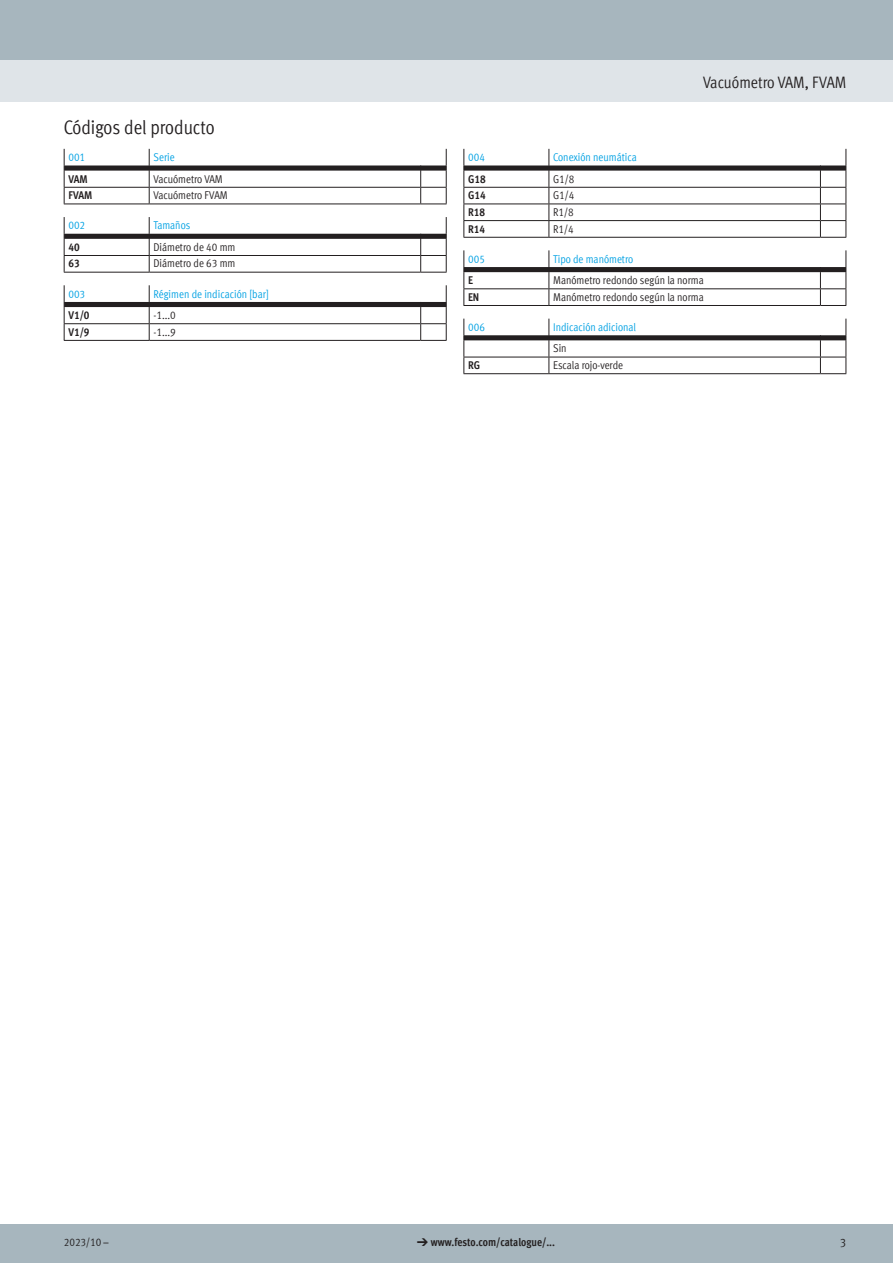
<style>
.page{position:relative;width:893px;height:1263px;background:#fff}
.page>*{position:absolute;margin:0;border:0;box-sizing:border-box;transform-origin:0 0}
.t1{font:condensed 19.5px "Festo";color:#231f20}
.t2{font:condensed 16.5px "Festo";letter-spacing:-.005em;color:#231f20}
.t3{font:condensed 12.75px "Festo";color:#231f20}
.FES_tab_regular{font:condensed 11.25px/16.6px "Festo";color:#231f20}
.FES_tab_head_2{font:condensed 11.25px "Festo";color:#00a1e3}
.FES_type_code{font:700 condensed 11.25px "Festo";color:#231f20}
.s1{font-family:"Meto Pict 182";font-weight:400;font-stretch:normal}
</style>
<div class="page">
<div style="left:0;top:1225px;width:893px;height:38px;background:#a7b6be"></div>
<div style="left:0;top:60px;width:893px;height:42px;background:#dfe4e8"></div>
<div style="left:0;top:0;width:893px;height:60px;background:#a7b6be"></div>
<svg style="left:64px;top:149px;width:383px;height:56px"></svg>
<svg style="left:64px;top:217px;width:383px;height:56px"></svg>
<svg style="left:64px;top:285px;width:383px;height:56px"></svg>
<svg style="left:463px;top:149px;width:384px;height:89px"></svg>
<svg style="left:463px;top:250px;width:384px;height:56px"></svg>
<svg style="left:463px;top:319px;width:384px;height:55px"></svg>
<h1 class="t1" style="left:64px;top:113px;width:152px">Códigos del producto</h1>
<p class="FES_tab_head_2" style="left:68px;top:149px;width:18px">001</p>
<p class="FES_tab_head_2" style="left:153px;top:149px;width:23px">Serie</p>
<p class="FES_type_code" style="left:68px;top:170px;width:21px">VAM</p>
<p class="FES_tab_regular" style="left:153px;top:170px;width:71px">Vacuómetro VAM</p>
<p class="FES_type_code" style="left:68px;top:187px;width:26px">FVAM</p>
<p class="FES_tab_regular" style="left:153px;top:186px;width:76px">Vacuómetro FVAM</p>
<p class="FES_tab_head_2" style="left:68px;top:217px;width:18px">002</p>
<p class="FES_tab_head_2" style="left:153px;top:217px;width:38px">Tamaños</p>
<p class="FES_type_code" style="left:68px;top:238px;width:13px">40</p>
<p class="FES_tab_regular" style="left:153px;top:238px;width:84px">Diámetro de 40 mm</p>
<p class="FES_type_code" style="left:68px;top:255px;width:13px">63</p>
<p class="FES_tab_regular" style="left:153px;top:255px;width:84px">Diámetro de 63 mm</p>
<p class="FES_tab_head_2" style="left:68px;top:286px;width:18px">003</p>
<p class="FES_type_code" style="left:68px;top:306px;width:23px">V1/0</p>
<p class="FES_type_code" style="left:68px;top:323px;width:23px">V1/9</p>
<p class="FES_tab_head_2" style="left:153px;top:286px;width:117px">Régimen de indicación [bar]</p>
<p class="FES_tab_regular" style="left:153px;top:306px;width:24px">-1...0 -1...9</p>
<h2 class="t2" style="left:703px;top:71px;width:145px">Vacuómetro VAM, FVAM</h2>
<p class="FES_tab_head_2" style="left:468px;top:149px;width:18px">004</p>
<p class="FES_tab_head_2" style="left:553px;top:149px;width:85px">Conexión neumática</p>
<p class="FES_type_code" style="left:468px;top:170px;width:19px">G18</p>
<p class="FES_tab_regular" style="left:553px;top:170px;width:23px">G1/8</p>
<p class="FES_type_code" style="left:468px;top:187px;width:19px">G14</p>
<p class="FES_tab_regular" style="left:553px;top:186px;width:23px">G1/4</p>
<p class="FES_type_code" style="left:468px;top:203px;width:19px">R18</p>
<p class="FES_tab_regular" style="left:553px;top:203px;width:22px">R1/8</p>
<p class="FES_type_code" style="left:468px;top:220px;width:19px">R14</p>
<p class="FES_tab_regular" style="left:553px;top:220px;width:22px">R1/4</p>
<p class="FES_tab_head_2" style="left:468px;top:251px;width:18px">005</p>
<p class="FES_tab_head_2" style="left:553px;top:251px;width:82px">Tipo de manómetro</p>
<p class="FES_type_code" style="left:468px;top:272px;width:6px">E</p>
<p class="FES_type_code" style="left:468px;top:288px;width:13px">EN</p>
<p class="FES_tab_regular" style="left:553px;top:288px;width:152px">Manómetro redondo según la norma</p>
<p class="FES_tab_head_2" style="left:468px;top:319px;width:18px">006</p>
<p class="FES_tab_head_2" style="left:553px;top:319px;width:84px">Indicación adicional</p>
<p class="FES_tab_regular" style="left:553px;top:339px;width:15px">Sin</p>
<p class="FES_type_code" style="left:468px;top:356px;width:13px">RG</p>
<p class="FES_tab_regular" style="left:553px;top:356px;width:71px">Escala rojo-verde</p>
<p class="FES_tab_regular" style="left:553px;top:271px;width:152px">Manómetro redondo según la norma</p>
<p class="FES_tab_regular" style="left:64px;top:1233px;width:46px">2023/10 –</p>
<p class="FES_type_code" style="left:417px;top:1234px;width:140px"><span class="s1">d</span> www.festo.com/catalogue/...</p>
<p class="t3" style="left:840px;top:1233px;width:8px">3</p>
</div>
